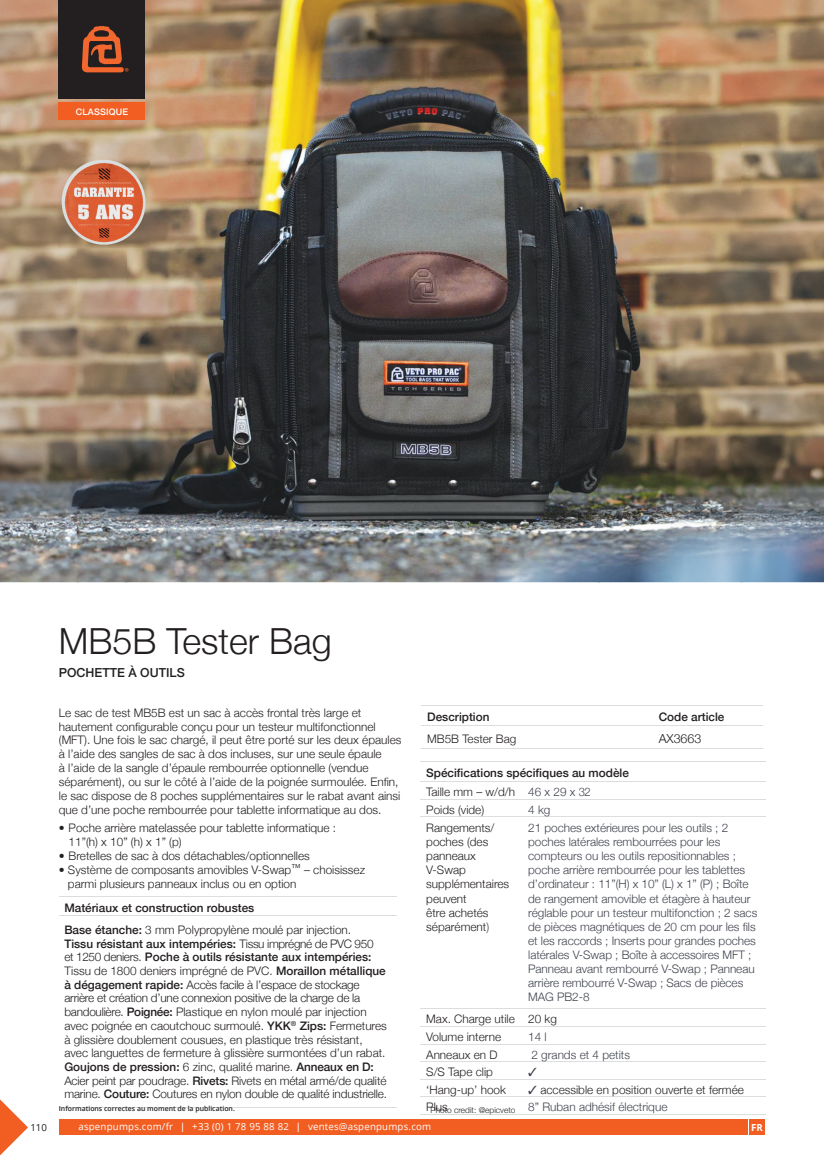
<style>
.page{position:relative;width:824px;height:1166px;background:#fff}
.page>*{position:absolute;margin:0;border:0;box-sizing:border-box;transform-origin:0 0}
.t1{font:300 35.88px "Helvetica Neue";color:#231f20}
.t2{font:500 12.42px "Helvetica Neue";color:#231f20}
.t3{font:300 12.42px "Helvetica Neue";color:#231f20}
.t4{font:300 11.72px/13.7px "Helvetica Neue";color:#231f20}
.t5{font:300 11.72px/14.2px "Helvetica Neue";letter-spacing:-.005em;color:#40444e}
.t6{font:500 11.72px/18px "Helvetica Neue";color:#231f20}
.t7{font:9.62px "Open Sans";letter-spacing:.02em;color:#fff}
.t8{font:9.62px "Open Sans";color:#231f20}
.t9{font:500 8.92px "Helvetica Neue";letter-spacing:.025em;color:#fff}
.t10{font:300 8.22px "Helvetica Neue";color:#231f20}
.t11{font:600 7px "Open Sans";color:#231f20}
.s1{font-weight:300}
.s2{font-weight:500}
.s3{font-weight:300;color:#40444e}
.s4{color:#40444e}
.s5{font-weight:700}
.s6{font-size:12.08px}
</style>
<div class="page">
<hr style="left:59px;top:915px;width:337px;height:1px;background:#dcdddf">
<hr style="left:59px;top:1107px;width:337px;height:1px;background:#dcdddf">
<hr style="left:59px;top:896px;width:337px;height:1px;background:#dcdddf">
<img style="left:0;top:0;width:740px;height:198px">
<img style="left:740px;top:0;width:83px;height:582px">
<img style="left:0;top:198px;width:78px;height:384px">
<img style="left:126px;top:198px;width:615px;height:384px">
<img style="left:78px;top:248px;width:48px;height:334px">
<hr style="left:421px;top:725px;width:341px;height:1px;background:#dcdddf">
<hr style="left:421px;top:748px;width:341px;height:1px;background:#dcdddf">
<hr style="left:421px;top:705px;width:341px;height:1px;background:#dcdddf">
<hr style="left:420px;top:781px;width:345px;height:1px;background:#dcdddf">
<hr style="left:420px;top:799px;width:345px;height:1px;background:#dcdddf">
<hr style="left:420px;top:816px;width:345px;height:1px;background:#dcdddf">
<hr style="left:420px;top:1008px;width:345px;height:1px;background:#dcdddf">
<hr style="left:420px;top:1026px;width:345px;height:1px;background:#dcdddf">
<hr style="left:420px;top:1044px;width:345px;height:1px;background:#dcdddf">
<hr style="left:420px;top:1061px;width:345px;height:1px;background:#dcdddf">
<hr style="left:420px;top:1079px;width:345px;height:1px;background:#dcdddf">
<hr style="left:420px;top:1096px;width:345px;height:1px;background:#dcdddf">
<hr style="left:420px;top:1114px;width:345px;height:1px;background:#dcdddf">
<hr style="left:420px;top:761px;width:345px;height:1px;background:#dcdddf">
<div style="left:59px;top:1119px;width:688px;height:16px;background:#f25d21"></div>
<div style="left:749px;top:1119px;width:15px;height:16px;background:#f25d21"></div>
<img style="left:59px;top:157px;width:90px;height:91px">
<div style="left:59px;top:0;width:86px;height:98px;background:#231f20"></div>
<svg style="left:82px;top:26px;width:46px;height:46px"></svg>
<div style="left:59px;top:102px;width:86px;height:18px;background:#f25d21"></div>
<svg style="left:0;top:1099px;width:28px;height:57px"></svg>
<p class="t9" style="left:76px;top:106px;width:54px">CLASSIQUE</p>
<h1 class="t1" style="left:59px;top:619px;width:274px">MB5B Tester Bag</h1>
<p class="t2" style="left:59px;top:665px;width:127px">POCHETTE À OUTILS</p>
<p class="t4" style="left:59px;top:705px;width:344px">Le sac de test MB5B est un sac à accès frontal très large et hautement configurable conçu pour un testeur multifonctionnel (MFT). Une fois le sac chargé, il peut être porté sur les deux épaules à l’aide des sangles de sac à dos incluses, sur une seule épaule<br>à l’aide de la sangle d’épaule rembourrée optionnelle (vendue séparément), ou sur le côté à l’aide de la poignée surmoulée. Enfin, le sac dispose de 8 poches supplémentaires sur le rabat avant ainsi que d’une poche rembourrée pour tablette informatique au dos.</p>
<p class="t4" style="left:69px;top:820px;width:269px;line-height:14.2px;text-indent:-10px">• Poche arrière matelassée pour tablette informatique :<br>11”(h) x 10” (h) x 1” (p)</p>
<p class="t4" style="left:59px;top:848px;width:252px">• Bretelles de sac à dos détachables/optionnelles</p>
<p class="t4" style="left:68px;top:862px;width:298px;line-height:14.2px;text-indent:-9px">• Système de composants amovibles V-Swap<sup>™</sup> – choisissez parmi plusieurs panneaux inclus ou en option</p>
<p class="t6" style="left:64px;top:896px;width:288px;line-height:22.2px">Matériaux et construction robustes<br>Base étanche: <span class="s1">3 mm Polypropylène moulé par injection.</span></p>
<p class="t4" style="left:64px;top:936px;width:324px"><span class="s2">Tissu résistant aux intempéries:</span> Tissu imprégné de PVC 950<br>et 1250 deniers. <span class="s2">Poche à outils résistante aux intempéries:<br></span>Tissu de 1800 deniers imprégné de PVC. <span class="s2">Moraillon métallique à dégagement rapide:</span> Accès facile à l’espace de stockage arrière et création d’une connexion positive de la charge de la bandoulière. <span class="s2">Poignée:</span> Plastique en nylon moulé par injection avec poignée en caoutchouc surmoulé. <span class="s2">YKK</span><sup>®</sup> <span class="s2">Zips:</span> Fermetures à glissière doublement cousues, en plastique très résistant, avec languettes de fermeture à glissière surmontées d’un rabat.<br><span class="s2">Goujons de pression:</span> 6 zinc, qualité marine. <span class="s2">Anneaux en D:<br></span>Acier peint par poudrage. <span class="s2">Rivets:</span> Rivets en métal armé/de qualité marine. <span class="s2">Couture:</span> Coutures en nylon double de qualité industrielle.</p>
<p class="t11" style="left:59px;top:1103px;width:177px">Informations correctes au moment de la publication.</p>
<p class="t6" style="left:427px;top:708px;width:64px">Description</p>
<p class="t6" style="left:658px;top:708px;width:67px">Code article</p>
<p class="t4" style="left:427px;top:731px;width:91px">MB5B Tester Bag</p>
<p class="t3" style="left:658px;top:731px;width:44px">AX3663</p>
<p class="t6" style="left:426px;top:764px;width:204px">Spécifications spécifiques au modèle<br><span class="s1">Taille mm – w/d/h</span> <span class="s3">46 x 29 x 32<br></span><span class="s1">Poids (vide)</span></p>
<p class="t5" style="left:528px;top:802px;width:24px">4 kg</p>
<p class="t4" style="left:426px;top:820px;width:84px;line-height:14.2px">Rangements/ poches (des panneaux<br>V-Swap supplémentaires peuvent<br>être achetés séparément<span class="s4">)</span></p>
<p class="t5" style="left:528px;top:820px;width:230px">21 poches extérieures pour les outils ; 2 poches latérales rembourrées pour les compteurs ou les outils repositionnables ; poche arrière rembourrée pour les tablettes d’ordinateur : 11”(H) x 10” (L) x 1” (P) ; Boîte de rangement amovible et étagère à hauteur réglable pour un testeur multifonction ; 2 sacs de pièces magnétiques de 20 cm pour les fils et les raccords ; Inserts pour grandes poches latérales V-Swap ; Boîte à accessoires MFT ; Panneau avant rembourré V-Swap ; Panneau arrière rembourré V-Swap ; Sacs de pièces MAG PB2-8</p>
<p class="t4" style="left:426px;top:1010px;width:132px;line-height:17.7px">Max. Charge utile 20 kg<br>Volume interne</p>
<p class="t5" style="left:528px;top:1029px;width:20px">14 l</p>
<p class="t4" style="left:426px;top:1047px;width:73px">Anneaux en D</p>
<p class="t5" style="left:531px;top:1047px;width:100px">2 grands et 4 petits</p>
<p class="t4" style="left:426px;top:1065px;width:68px">S/S Tape clip</p>
<p class="t4" style="left:426px;top:1082px;width:81px">‘Hang-up’ hook</p>
<p class="t4" style="left:528px;top:1082px;width:217px"><span class="s4">✓</span> accessible en position ouverte et fermée</p>
<p class="t4" style="left:426px;top:1100px;width:23px">Plus</p>
<p class="t5" style="left:528px;top:1100px;width:141px">8” Ruban adhésif électrique</p>
<p class="t10" style="left:430px;top:1105px;width:86px">Photo credit: @epicveto</p>
<p class="t8" style="left:30px;top:1120px;width:18px">110</p>
<p class="t7" style="left:60px;top:1120px;width:373px"><span class="s5">UK</span> aspenpumps.com/fr <span class="s6">l</span> +33 (0) 1 78 95 88 82 <span class="s6">l</span> ventes@aspenpumps.com</p>
</div>
